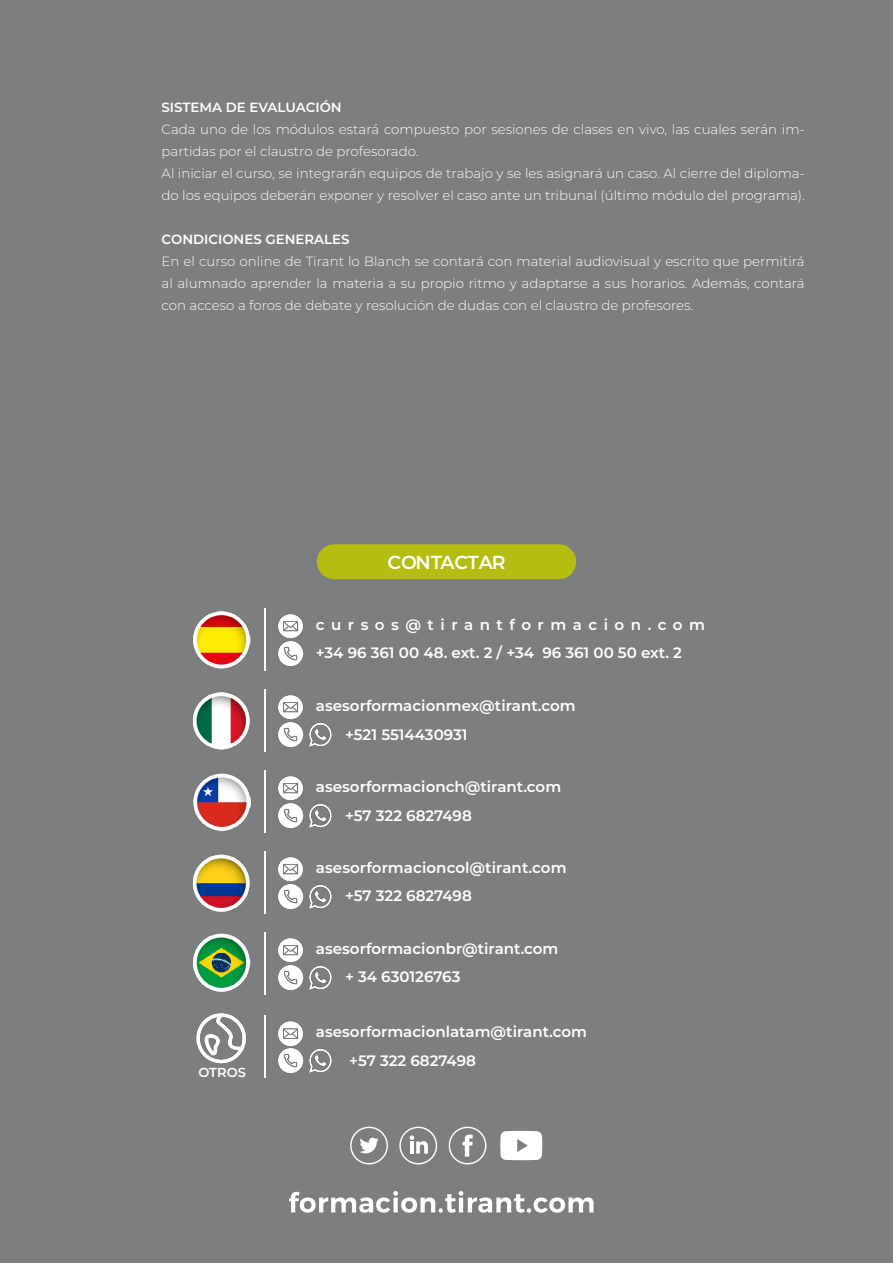
<style>
.page{position:relative;width:893px;height:1263px;background:#7d7e7f}
.page>*{position:absolute;margin:0;border:0;box-sizing:border-box;transform-origin:0 0}
.t1{font:600 18.9px "Montserrat";letter-spacing:-.02em;color:#fff}
.t2{font:600 15.15px/28.5px "Montserrat";color:#fff}
.t3{font:600 15.15px/28.5px "Montserrat";letter-spacing:.425em;color:#fff}
.t4{font:300 13.35px/22px "Montserrat";color:#fff}
.t5{font:600 13.35px "Montserrat";color:#fff}
.t6{font:600 13.05px "Montserrat";color:#fff}
</style>
<div class="page">
<div style="left:317px;top:544px;width:259px;height:35px;background:#b4bd10;border-radius:17px"></div>
<svg style="left:350px;top:1126px;width:38px;height:39px"></svg>
<svg style="left:400px;top:1126px;width:38px;height:39px"></svg>
<svg style="left:449px;top:1126px;width:38px;height:39px"></svg>
<svg style="left:500px;top:1131px;width:42px;height:29px"></svg>
<svg style="left:289px;top:1191px;width:305px;height:22px"></svg>
<hr style="left:264px;top:689px;width:2px;height:63px;background:#fff">
<hr style="left:264px;top:851px;width:2px;height:63px;background:#fff">
<hr style="left:264px;top:770px;width:2px;height:63px;background:#fff">
<hr style="left:264px;top:932px;width:2px;height:63px;background:#fff">
<hr style="left:264px;top:1016px;width:2px;height:62px;background:#fff">
<hr style="left:264px;top:608px;width:2px;height:63px;background:#fff">
<img style="left:193px;top:933px;width:58px;height:58px">
<img style="left:193px;top:773px;width:58px;height:58px">
<img style="left:278px;top:695px;width:25px;height:52px">
<img style="left:309px;top:723px;width:23px;height:24px">
<img style="left:278px;top:857px;width:25px;height:52px">
<img style="left:309px;top:885px;width:23px;height:24px">
<img style="left:278px;top:803px;width:25px;height:25px">
<img style="left:278px;top:776px;width:25px;height:25px">
<img style="left:309px;top:804px;width:23px;height:24px">
<img style="left:278px;top:938px;width:25px;height:52px">
<img style="left:309px;top:966px;width:23px;height:24px">
<img style="left:278px;top:1048px;width:25px;height:25px">
<img style="left:278px;top:1021px;width:25px;height:25px">
<img style="left:309px;top:1049px;width:23px;height:24px">
<img style="left:278px;top:614px;width:25px;height:52px">
<img style="left:193px;top:611px;width:58px;height:58px">
<img style="left:192px;top:692px;width:59px;height:58px">
<img style="left:192px;top:854px;width:59px;height:58px">
<img style="left:196px;top:1013px;width:51px;height:51px">
<p class="t5" style="left:162px;top:98px;width:182px">SISTEMA DE EVALUACIÓN</p>
<p class="t4" style="left:162px;top:118px;width:645px">Cada uno de los módulos estará compuesto por sesiones de clases en vivo, las cuales serán im&shy;partidas por el claustro de profesorado.<br>Al iniciar el curso, se integrarán equipos de trabajo y se les asignará un caso. Al cierre del diploma&shy;do los equipos deberán exponer y resolver el caso ante un tribunal (último módulo del programa).</p>
<p class="t5" style="left:162px;top:230px;width:189px">CONDICIONES GENERALES</p>
<p class="t4" style="left:162px;top:250px;width:645px;text-align:justify">En el curso online de Tirant lo Blanch se contará con material audiovisual y escrito que permitirá al alumnado aprender la materia a su propio ritmo y adaptarse a sus horarios. Además, contará con acceso a foros de debate y resolución de dudas con el claustro de profesores.</p>
<h1 class="t1" style="left:388px;top:548px;width:119px">CONTACTAR</h1>
<p class="t3" style="left:316px;top:610px;width:391px">cursos@tirantformacion.com +34 96 361 00 48. ext. 2 / +34 96 361 00 50 ext. 2</p>
<p class="t2" style="left:345px;top:691px;width:232px;text-indent:-29px">asesorformacionmex@tirant.com +521 5514430931</p>
<p class="t2" style="left:345px;top:772px;width:218px;text-indent:-29px">asesorformacionch@tirant.com +57 322 6827498</p>
<p class="t2" style="left:345px;top:853px;width:223px;text-indent:-29px">asesorformacioncol@tirant.com +57 322 6827498</p>
<p class="t6" style="left:198px;top:1063px;width:49px">OTROS</p>
<p class="t2" style="left:345px;top:934px;width:215px;text-indent:-29px">asesorformacionbr@tirant.com + 34 630126763</p>
<p class="t2" style="left:349px;top:1017px;width:239px;text-indent:-33px">asesorformacionlatam@tirant.com +57 322 6827498</p>
</div>
